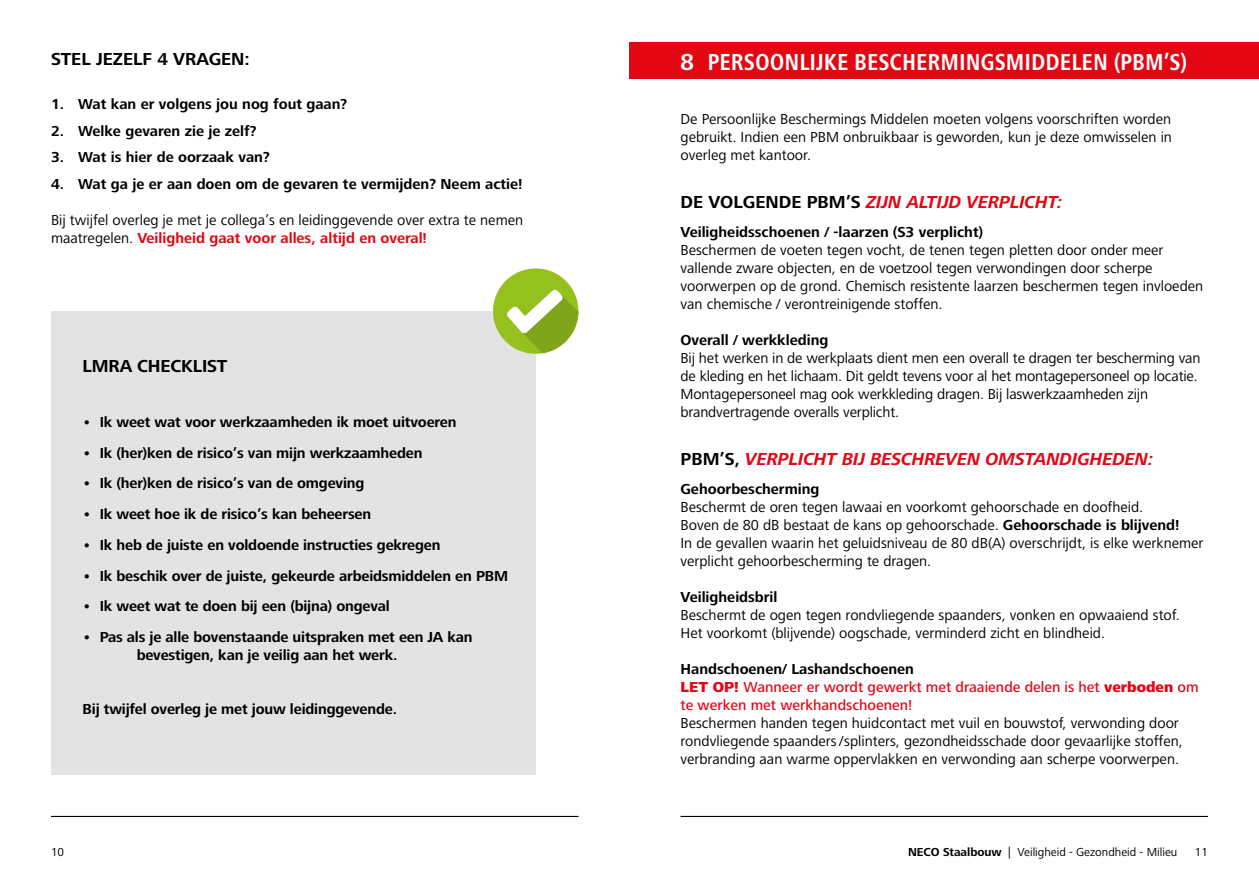
<style>
.page{position:relative;width:1259px;height:893px;background:#fff}
.page>*{position:absolute;margin:0;border:0;box-sizing:border-box;transform-origin:0 0}
.t1{font:700 condensed 24px "Frutiger Next LT";color:#fff}
.t2{font:italic 700 18px "Frutiger Next LT";color:#e30613}
.t3{font:700 18px "Frutiger Next LT";letter-spacing:-.01em;color:#000}
.t4{font:15px/18px "Frutiger Next LT";color:#000}
.t5{font:700 15px/18px "Frutiger Next LT";letter-spacing:-.01em;color:#000}
.t6{font:500 15px/18px "Frutiger Next LT";color:#e30613}
.t7{font:12px "Frutiger Next LT";color:#000}
.s1{font-weight:700;color:#e30613}
.s2{font-stretch:normal}
.s3{font-style:normal;color:#000}
.s4{font-weight:700}
.s5{font-weight:700;color:#000}
.s6{font-weight:800}
</style>
<div class="page">
<div style="left:629px;top:43px;width:630px;height:36px;background:#e30613"></div>
<div style="left:51px;top:311px;width:485px;height:464px;background:#e3e3e3"></div>
<div style="left:493px;top:268px;width:85px;height:86px;background:#95c11f;border-radius:50%"></div>
<svg style="left:506px;top:288px;width:72px;height:65px"></svg>
<hr style="left:51px;top:816px;width:527px;height:1px;background:#000">
<hr style="left:680px;top:816px;width:528px;height:1px;background:#000">
<p class="t3" style="left:51px;top:49px;width:200px">STEL JEZELF 4 VRAGEN:</p>
<p class="t5" style="left:51px;top:95px;width:298px">1. Wat kan er volgens jou nog fout gaan?</p>
<p class="t5" style="left:51px;top:122px;width:207px">2. Welke gevaren zie je zelf?</p>
<p class="t5" style="left:51px;top:148px;width:220px">3. Wat is hier de oorzaak van?</p>
<p class="t5" style="left:51px;top:175px;width:473px">4. Wat ga je er aan doen om de gevaren te vermijden? Neem actie!</p>
<p class="t4" style="left:51px;top:211px;width:474px">Bij twijfel overleg je met je collega’s en leidinggevende over extra te nemen maatregelen. <span class="s1">Veiligheid gaat voor alles, altijd en overal!</span></p>
<p class="t3" style="left:83px;top:356px;width:146px">LMRA CHECKLIST</p>
<p class="t5" style="left:83px;top:413px;width:375px">• Ik weet wat voor werkzaamheden ik moet uitvoeren</p>
<p class="t5" style="left:83px;top:444px;width:341px">• Ik (her)ken de risico’s van mijn werkzaamheden</p>
<p class="t5" style="left:83px;top:474px;width:283px">• Ik (her)ken de risico’s van de omgeving</p>
<p class="t5" style="left:83px;top:505px;width:290px">• Ik weet hoe ik de risico’s kan beheersen</p>
<p class="t5" style="left:83px;top:536px;width:359px">• Ik heb de juiste en voldoende instructies gekregen</p>
<p class="t5" style="left:83px;top:567px;width:427px">• Ik beschik over de juiste, gekeurde arbeidsmiddelen en PBM</p>
<p class="t5" style="left:83px;top:597px;width:309px">• Ik weet wat te doen bij een (bijna) ongeval</p>
<p class="t5" style="left:137px;top:628px;width:337px;text-indent:-54px">• Pas als je alle bovenstaande uitspraken met een JA kan bevestigen, kan je veilig aan het werk.</p>
<p class="t5" style="left:83px;top:700px;width:316px">Bij twijfel overleg je met jouw leidinggevende.</p>
<h1 class="t1" style="left:680px;top:48px;width:508px"><span class="s2">8</span> PERSOONLIJKE BESCHERMINGSMIDDELEN (PBM’S)</h1>
<p class="t4" style="left:680px;top:110px;width:493px;text-align:justify">De Persoonlijke Beschermings Middelen moeten volgens voorschriften worden gebruikt. Indien een PBM onbruikbaar is geworden, kun je deze omwisselen in overleg met kantoor.</p>
<p class="t2" style="left:680px;top:192px;width:383px"><span class="s3">DE VOLGENDE PBM’S</span> ZIJN ALTIJD VERPLICHT:</p>
<p class="t5" style="left:680px;top:223px;width:304px">Veiligheidsschoenen / -laarzen (S3 verplicht)</p>
<p class="t4" style="left:680px;top:241px;width:524px">Beschermen de voeten tegen vocht, de tenen tegen pletten door onder meer vallende zware objecten, en de voetzool tegen verwondingen door scherpe voorwerpen op de grond. Chemisch resistente laarzen beschermen tegen invloeden van chemische / verontreinigende stoffen.</p>
<p class="t5" style="left:680px;top:331px;width:149px">Overall / werkkleding</p>
<p class="t4" style="left:680px;top:349px;width:521px">Bij het werken in de werkplaats dient men een overall te dragen ter bescherming van de kleding en het lichaam. Dit geldt tevens voor al het montagepersoneel op locatie.<br>Montagepersoneel mag ook werkkleding dragen. Bij laswerkzaamheden zijn brandvertragende overalls verplicht.</p>
<p class="t2" style="left:680px;top:449px;width:474px"><span class="s3">PBM’S,</span> VERPLICHT BIJ BESCHREVEN OMSTANDIGHEDEN:</p>
<p class="t5" style="left:680px;top:480px;width:140px">Gehoorbescherming</p>
<p class="t4" style="left:680px;top:498px;width:524px">Beschermt de oren tegen lawaai en voorkomt gehoorschade en doofheid.<br>Boven de 80 dB bestaat de kans op gehoorschade. <span class="s4">Gehoorschade is blijvend!<br></span>In de gevallen waarin het geluidsniveau de 80 dB(A) overschrijdt, is elke werknemer verplicht gehoorbescherming te dragen.</p>
<p class="t5" style="left:680px;top:588px;width:98px">Veiligheidsbril</p>
<p class="t4" style="left:680px;top:606px;width:501px">Beschermt de ogen tegen rondvliegende spaanders, vonken en opwaaiend stof.<br>Het voorkomt (blijvende) oogschade, verminderd zicht en blindheid.</p>
<p class="t6" style="left:680px;top:660px;width:519px"><span class="s5">Handschoenen/ Lashandschoenen<br></span><span class="s6">LET OP!</span> Wanneer er wordt gewerkt met draaiende delen is het <span class="s6">verboden</span> om te werken met werkhandschoenen!</p>
<p class="t4" style="left:680px;top:714px;width:504px">Beschermen handen tegen huidcontact met vuil en bouwstof, verwonding door rondvliegende spaanders /splinters, gezondheidsschade door gevaarlijke stoffen, verbranding aan warme oppervlakken en verwonding aan scherpe voorwerpen.</p>
<p class="t7" style="left:908px;top:845px;width:271px"><span class="s4">NECO Staalbouw</span> | Veiligheid - Gezondheid - Milieu</p>
<p class="t7" style="left:51px;top:845px;width:15px">10</p>
<p class="t7" style="left:1195px;top:845px;width:15px">11</p>
</div>
